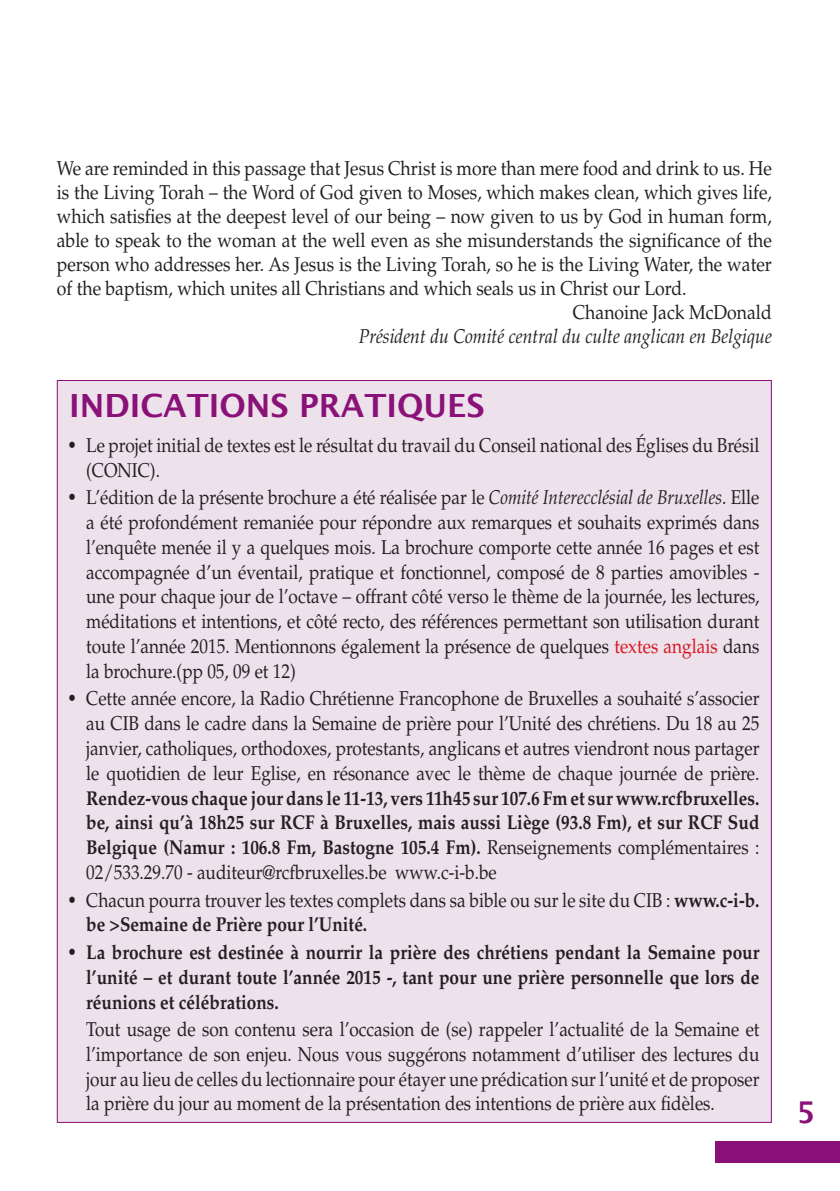
<style>
.page{position:relative;width:840px;height:1191px;background:#fff}
.page>*{position:absolute;margin:0;border:0;box-sizing:border-box;transform-origin:0 0}
.t1{font:600 32px "Lucida Sans";color:#8a1177}
.t2{font:600 30px "Lucida Sans";color:#8a1177}
.t3{font:20px/24.8px "Palatino LT Std";color:#231f20;text-align:justify;scale:.86 1}
.t4{font:20px "Palatino LT Std";color:#231f20;scale:.88 1}
.t5{font:700 20px/24.8px "Palatino LT Std";color:#231f20;text-align:justify;scale:.86 1}
.t6{font:italic 20px "Palatino LT Std";color:#231f20;scale:.88 1}
.s1{font-family:"Helvetica LT Std"}
.s2{font-style:italic}
.s3{color:#d7171f}
.s4{font-weight:400}
.s5{font-weight:700}
.s6{font-family:"Helvetica LT Std";font-weight:400}
</style>
<div class="page">
<div style="left:714px;top:1141px;width:125px;height:21px;background:#8a1177"></div>
<div style="left:57px;top:380px;width:714px;height:742px;background:#ede1ec"></div>
<p class="t4" style="left:57px;top:157px;width:813px">We are reminded in this passage that Jesus Christ is more than mere food and drink to us. He</p>
<p class="t4" style="left:57px;top:181px;width:813px">is the Living Torah – the Word of God given to Moses, which makes clean, which gives life,</p>
<p class="t4" style="left:57px;top:205px;width:813px">which satisfies at the deepest level of our being – now given to us by God in human form,</p>
<p class="t4" style="left:57px;top:229px;width:813px">able to speak to the woman at the well even as she misunderstands the significance of the</p>
<p class="t4" style="left:57px;top:253px;width:813px">person who addresses her. As Jesus is the Living Torah, so he is the Living Water, the water</p>
<p class="t4" style="left:57px;top:277px;width:716px">of the baptism, which unites all Christians and which seals us in Christ our Lord.</p>
<p class="t4" style="left:572px;top:301px;width:227px">Chanoine Jack McDonald</p>
<p class="t6" style="left:358px;top:325px;width:470px">Président du Comité central du culte anglican en Belgique</p>
<h1 class="t1" style="left:69px;top:387px;width:417px">INDICATIONS PRATIQUES</h1>
<p class="t3" style="left:86px;top:433px;width:784px;text-indent:-17px"><span class="s1">•</span> Le projet initial de textes est le résultat du travail du Conseil national des Églises du Brésil (CONIC).</p>
<p class="t3" style="left:86px;top:485px;width:784px;text-indent:-17px"><span class="s1">•</span> L’édition de la présente brochure a été réalisée par le <span class="s2">Comité Interecclésial de Bruxelles</span>. Elle a été profondément remaniée pour répondre aux remarques et souhaits exprimés dans l’enquête menée il y a quelques mois. La brochure comporte cette année 16 pages et est accompagnée d’un éventail, pratique et fonctionnel, composé de 8 parties amovibles - une pour chaque jour de l’octave – offrant côté verso le thème de la journée, les lectures, méditations et intentions, et côté recto, des références permettant son utilisation durant toute l’année 2015. Mentionnons également la présence de quelques <span class="s3">textes anglais</span> dans la brochure.(pp 05, 09 et 12)</p>
<p class="t3" style="left:86px;top:686px;width:784px;text-indent:-17px"><span class="s1">•</span> Cette année encore, la Radio Chrétienne Francophone de Bruxelles a souhaité s’associer au CIB dans le cadre dans la Semaine de prière pour l’Unité des chrétiens. Du 18 au 25 janvier, catholiques, orthodoxes, protestants, anglicans et autres viendront nous partager le quotidien de leur Eglise, en résonance avec le thème de chaque journée de prière.</p>
<p class="t5" style="left:86px;top:785px;width:784px">Rendez-vous chaque jour dans le 11-13, vers 11h45 sur 107.6 Fm et sur www.rcfbruxelles. be, ainsi qu’à 18h25 sur RCF à Bruxelles, mais aussi Liège (93.8 Fm), et sur RCF Sud Belgique (Namur : 106.8 Fm, Bastogne 105.4 Fm). <span class="s4">Renseignements complémentaires :<br>02/533.29.70 - auditeur@rcfbruxelles.be www.c-i-b.be</span></p>
<p class="t3" style="left:86px;top:887px;width:784px;text-indent:-17px"><span class="s1">•</span> Chacun pourra trouver les textes complets dans sa bible ou sur le site du CIB : <span class="s5">www.c-i-b. be &gt;Semaine de Prière pour l’Unité.</span></p>
<p class="t5" style="left:86px;top:940px;width:784px;text-indent:-17px"><span class="s6">•</span> La brochure est destinée à nourrir la prière des chrétiens pendant la Semaine pour l’unité – et durant toute l’année 2015 -, tant pour une prière personnelle que lors de réunions et célébrations.</p>
<p class="t3" style="left:86px;top:1017px;width:784px">Tout usage de son contenu sera l’occasion de (se) rappeler l’actualité de la Semaine et l’importance de son enjeu. Nous vous suggérons notamment d’utiliser des lectures du jour au lieu de celles du lectionnaire pour étayer une prédication sur l’unité et de proposer la prière du jour au moment de la présentation des intentions de prière aux fidèles.</p>
<h2 class="t2" style="left:796px;top:1095px;width:20px">5</h2>
</div>
